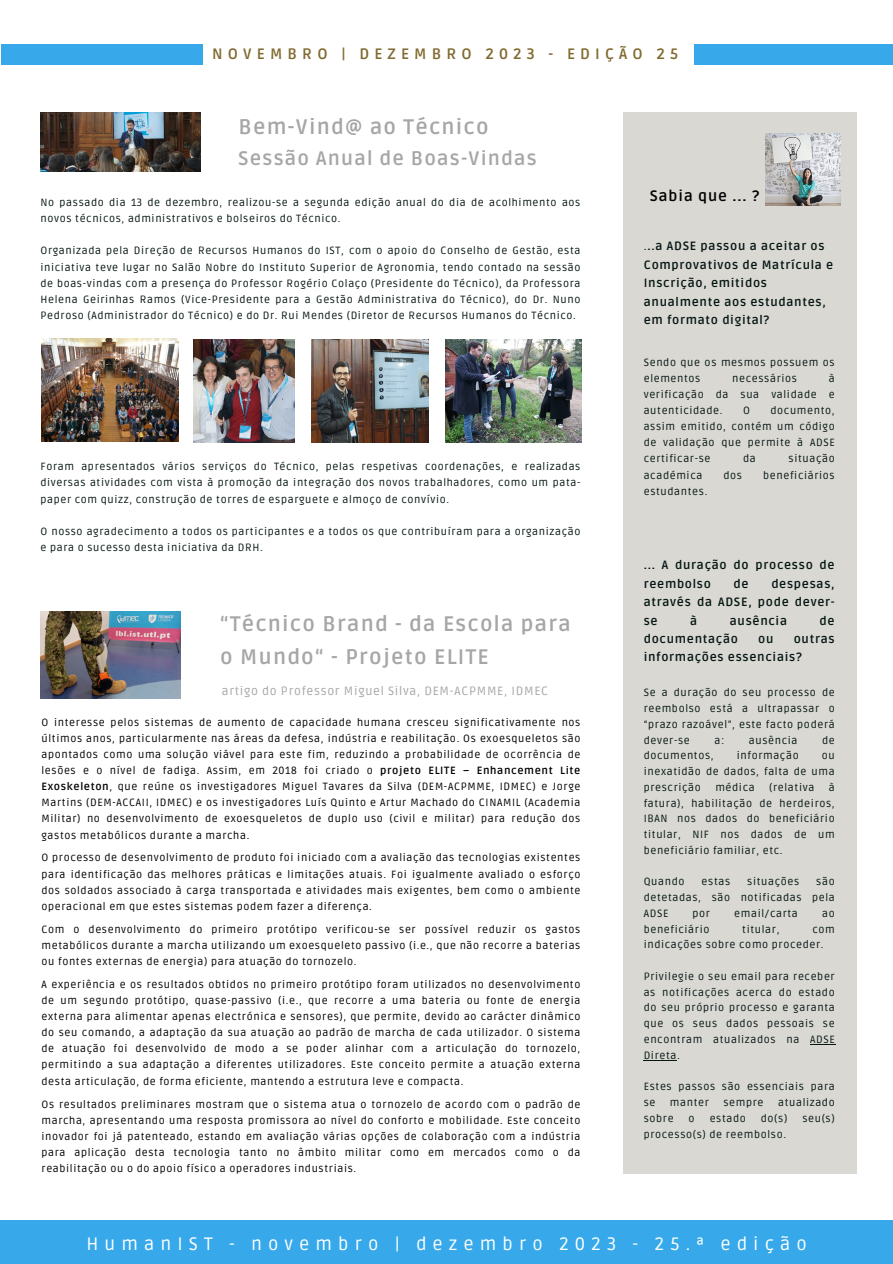
<style>
.page{position:relative;width:893px;height:1264px;background:#fff}
.page>*{position:absolute;margin:0;border:0;box-sizing:border-box;transform-origin:0 0}
.t1{font:700 21px "Ruda";letter-spacing:.06em;color:#a6a6a6}
.t2{font:700 19.5px "Ruda";letter-spacing:.06em;color:#a6a6a6}
.t3{font:18px "Ruda";letter-spacing:.34em;color:#fff}
.t4{font:700 15px "Ruda";letter-spacing:.34em;color:#816a2f}
.t5{font:700 15px "Ruda";letter-spacing:.06em;color:#000}
.t6{font:700 12px/18.3px "Ruda";letter-spacing:.06em;color:#051613}
.t7{font:12px "Ruda";letter-spacing:.06em;color:#a6a6a6}
.t8{font:10.5px/16px "Ruda";letter-spacing:.06em;color:#000;text-align:justify}
.t9{font:10.5px/15.8px "Ruda";letter-spacing:.06em;color:#051613;text-align:justify}
.s1{font-weight:700}
.s2{font-weight:400}
</style>
<div class="page">
<div style="left:1px;top:44px;width:202px;height:21px;background:#37a9eb"></div>
<div style="left:693px;top:44px;width:199px;height:21px;background:#37a9eb"></div>
<div style="left:0;top:1220px;width:892px;height:43px;background:#37a9eb"></div>
<div style="left:623px;top:113px;width:233px;height:1061px;background:#d9d8d3"></div>
<img style="left:765px;top:133px;width:75px;height:72px">
<img style="left:40px;top:612px;width:140px;height:86px">
<img style="left:40px;top:113px;width:160px;height:58px">
<img style="left:445px;top:339px;width:136px;height:103px">
<img style="left:42px;top:338px;width:137px;height:104px">
<img style="left:311px;top:339px;width:117px;height:103px">
<img style="left:194px;top:339px;width:101px;height:103px">
<hr style="left:643px;top:1059px;width:34px;height:1px;background:#051613">
<p class="t4" style="left:212px;top:45px;width:467px">NOVEMBRO | DEZEMBRO 2023 - EDIÇÃO 25</p>
<p class="t1" style="left:238px;top:115px;width:251px">Bem-Vind@ ao Técnico</p>
<p class="t2" style="left:238px;top:147px;width:300px">Sessão Anual de Boas-Vindas</p>
<p class="t9" style="left:40px;top:194px;width:541px;line-height:16.2px">No passado dia 13 de dezembro, realizou-se a segunda edição anual do dia de acolhimento aos novos técnicos, administrativos e bolseiros do Técnico.</p>
<p class="t9" style="left:40px;top:243px;width:541px;line-height:16.2px">Organizada pela Direção de Recursos Humanos do IST, com o apoio do Conselho de Gestão, esta iniciativa teve lugar no Salão Nobre do Instituto Superior de Agronomia, tendo contado na sessão de boas-vindas com a presença do Professor Rogério Colaço (Presidente do Técnico), da Professora Helena Geirinhas Ramos (Vice-Presidente para a Gestão Administrativa do Técnico), do Dr. Nuno Pedroso (Administrador do Técnico) e do Dr. Rui Mendes (Diretor de Recursos Humanos do Técnico.</p>
<p class="t9" style="left:40px;top:459px;width:541px;line-height:16.2px">Foram apresentados vários serviços do Técnico, pelas respetivas coordenações, e realizadas diversas atividades com vista à promoção da integração dos novos trabalhadores, como um pata&shy;paper com quizz, construção de torres de esparguete e almoço de convívio.</p>
<p class="t9" style="left:40px;top:524px;width:541px;line-height:16.2px">O nosso agradecimento a todos os participantes e a todos os que contribuíram para a organização e para o sucesso desta iniciativa da DRH.</p>
<p class="t1" style="left:220px;top:611px;width:352px">“Técnico Brand - da Escola para</p>
<p class="t1" style="left:220px;top:644px;width:270px">o Mundo“ - Projeto ELITE</p>
<p class="t7" style="left:222px;top:684px;width:328px">artigo do Professor Miguel Silva, DEM-ACPMME, IDMEC</p>
<p class="t8" style="left:42px;top:714px;width:540px">O interesse pelos sistemas de aumento de capacidade humana cresceu significativamente nos últimos anos, particularmente nas áreas da defesa, indústria e reabilitação. Os exoesqueletos são apontados como uma solução viável para este fim, reduzindo a probabilidade de ocorrência de lesões e o nível de fadiga. Assim, em 2018 foi criado o <span class="s1">projeto ELITE – Enhancement Lite Exoskeleton</span>, que reúne os investigadores Miguel Tavares da Silva (DEM-ACPMME, IDMEC) e Jorge Martins (DEM-ACCAII, IDMEC) e os investigadores Luís Quinto e Artur Machado do CINAMIL (Academia Militar) no desenvolvimento de exoesqueletos de duplo uso (civil e militar) para redução dos gastos metabólicos durante a marcha.</p>
<p class="t8" style="left:42px;top:850px;width:540px">O processo de desenvolvimento de produto foi iniciado com a avaliação das tecnologias existentes para identificação das melhores práticas e limitações atuais. Foi igualmente avaliado o esforço dos soldados associado à carga transportada e atividades mais exigentes, bem como o ambiente operacional em que estes sistemas podem fazer a diferença.</p>
<p class="t8" style="left:42px;top:921px;width:540px">Com o desenvolvimento do primeiro protótipo verificou-se ser possível reduzir os gastos metabólicos durante a marcha utilizando um exoesqueleto passivo (i.e., que não recorre a baterias ou fontes externas de energia) para atuação do tornozelo.</p>
<p class="t8" style="left:42px;top:976px;width:540px">A experiência e os resultados obtidos no primeiro protótipo foram utilizados no desenvolvimento de um segundo protótipo, quase-passivo (i.e., que recorre a uma bateria ou fonte de energia externa para alimentar apenas electrónica e sensores), que permite, devido ao carácter dinâmico do seu comando, a adaptação da sua atuação ao padrão de marcha de cada utilizador. O sistema de atuação foi desenvolvido de modo a se poder alinhar com a articulação do tornozelo, permitindo a sua adaptação a diferentes utilizadores. Este conceito permite a atuação externa desta articulação, de forma eficiente, mantendo a estrutura leve e compacta.</p>
<p class="t8" style="left:42px;top:1096px;width:540px">Os resultados preliminares mostram que o sistema atua o tornozelo de acordo com o padrão de marcha, apresentando uma resposta promissora ao nível do conforto e mobilidade. Este conceito inovador foi já patenteado, estando em avaliação várias opções de colaboração com a indústria para aplicação desta tecnologia tanto no âmbito militar como em mercados como o da reabilitação ou o do apoio físico a operadores industriais.</p>
<p class="t5" style="left:649px;top:188px;width:111px">Sabia que ... ?</p>
<p class="t6" style="left:643px;top:237px;width:191px"><span class="s2">.</span>..a ADSE passou a aceitar os<br>Comprovativos de Matrícula e<br>Inscrição, emitidos anualmente aos estudantes, em formato digital?</p>
<p class="t9" style="left:643px;top:354px;width:192px">Sendo que os mesmos possuem os elementos</p>
<p class="t9" style="left:643px;top:370px;width:192px;text-indent:185px">à verificação da sua validade e autenticidade.</p>
<p class="t9" style="left:732px;top:370px;width:66px">necessários</p>
<p class="t9" style="left:643px;top:403px;width:192px;text-indent:127px">documento, assim emitido, contém um código de validação que permite à ADSE certificar-se</p>
<p class="t9" style="left:743px;top:403px;width:8px">O</p>
<p class="t9" style="left:743px;top:451px;width:14px">da</p>
<p class="t9" style="left:788px;top:451px;width:48px">situação</p>
<p class="t9" style="left:643px;top:467px;width:60px">académica</p>
<p class="t9" style="left:723px;top:467px;width:20px">dos</p>
<p class="t9" style="left:763px;top:467px;width:73px">beneficiários</p>
<p class="t9" style="left:643px;top:483px;width:65px">estudantes.</p>
<p class="t6" style="left:643px;top:556px;width:192px">... A duração do processo de reembolso</p>
<p class="t6" style="left:643px;top:575px;width:192px;text-align:justify;text-indent:128px">despesas, através da ADSE, pode dever&shy;se</p>
<p class="t6" style="left:733px;top:575px;width:17px">de</p>
<p class="t6" style="left:690px;top:611px;width:9px">à</p>
<p class="t6" style="left:729px;top:611px;width:59px">ausência</p>
<p class="t6" style="left:819px;top:611px;width:17px">de</p>
<p class="t6" style="left:643px;top:630px;width:96px">documentação</p>
<p class="t6" style="left:758px;top:630px;width:17px">ou</p>
<p class="t6" style="left:643px;top:630px;width:192px;text-indent:150px">outras informações essenciais?</p>
<p class="t9" style="left:643px;top:685px;width:192px">Se a duração do seu processo de reembolso está a ultrapassar o “prazo razoável”, este facto poderá dever-se</p>
<p class="t9" style="left:714px;top:732px;width:11px">a:</p>
<p class="t9" style="left:748px;top:732px;width:50px">ausência</p>
<p class="t9" style="left:822px;top:732px;width:14px">de</p>
<p class="t9" style="left:643px;top:748px;width:71px">documentos,</p>
<p class="t9" style="left:736px;top:748px;width:63px">informação</p>
<p class="t9" style="left:643px;top:748px;width:192px;text-indent:178px">ou inexatidão de dados, falta de uma prescrição</p>
<p class="t9" style="left:643px;top:779px;width:192px;text-indent:185px">à fatura), habilitação de herdeiros, IBAN nos dados do beneficiário titular, NIF nos dados de um beneficiário familiar, etc.</p>
<p class="t9" style="left:643px;top:874px;width:42px">Quando</p>
<p class="t9" style="left:701px;top:874px;width:30px">estas</p>
<p class="t9" style="left:747px;top:874px;width:54px">situações</p>
<p class="t9" style="left:715px;top:779px;width:41px">médica</p>
<p class="t9" style="left:769px;top:779px;width:47px">(relativa</p>
<p class="t9" style="left:643px;top:874px;width:192px;text-indent:172px">são detetadas, são notificadas pela ADSE</p>
<p class="t9" style="left:692px;top:905px;width:19px">por</p>
<p class="t9" style="left:734px;top:905px;width:65px">email/carta</p>
<p class="t9" style="left:822px;top:905px;width:14px">ao</p>
<p class="t9" style="left:643px;top:921px;width:67px">beneficiário</p>
<p class="t9" style="left:742px;top:921px;width:39px">titular,</p>
<p class="t9" style="left:643px;top:921px;width:192px;text-indent:169px">com indicações sobre como proceder.</p>
<p class="t9" style="left:643px;top:968px;width:192px">Privilegie o seu email para receber as notificações acerca do estado do seu próprio processo e garanta que os seus dados pessoais se encontram atualizados na ADSE Direta.</p>
<p class="t9" style="left:643px;top:1079px;width:192px">Estes passos são essenciais para se</p>
<p class="t9" style="left:670px;top:1094px;width:40px">manter</p>
<p class="t9" style="left:723px;top:1094px;width:42px">sempre</p>
<p class="t9" style="left:778px;top:1094px;width:58px">atualizado</p>
<p class="t9" style="left:643px;top:1110px;width:31px">sobre</p>
<p class="t9" style="left:688px;top:1110px;width:8px">o</p>
<p class="t9" style="left:709px;top:1110px;width:38px">estado</p>
<p class="t9" style="left:760px;top:1110px;width:28px">do(s)</p>
<p class="t9" style="left:802px;top:1110px;width:34px">seu(s)</p>
<p class="t9" style="left:643px;top:1126px;width:144px">processo(s) de reembolso.</p>
<p class="t3" style="left:86px;top:1233px;width:722px">HumanIST - novembro | dezembro 2023 - 25.ª edição</p>
</div>
